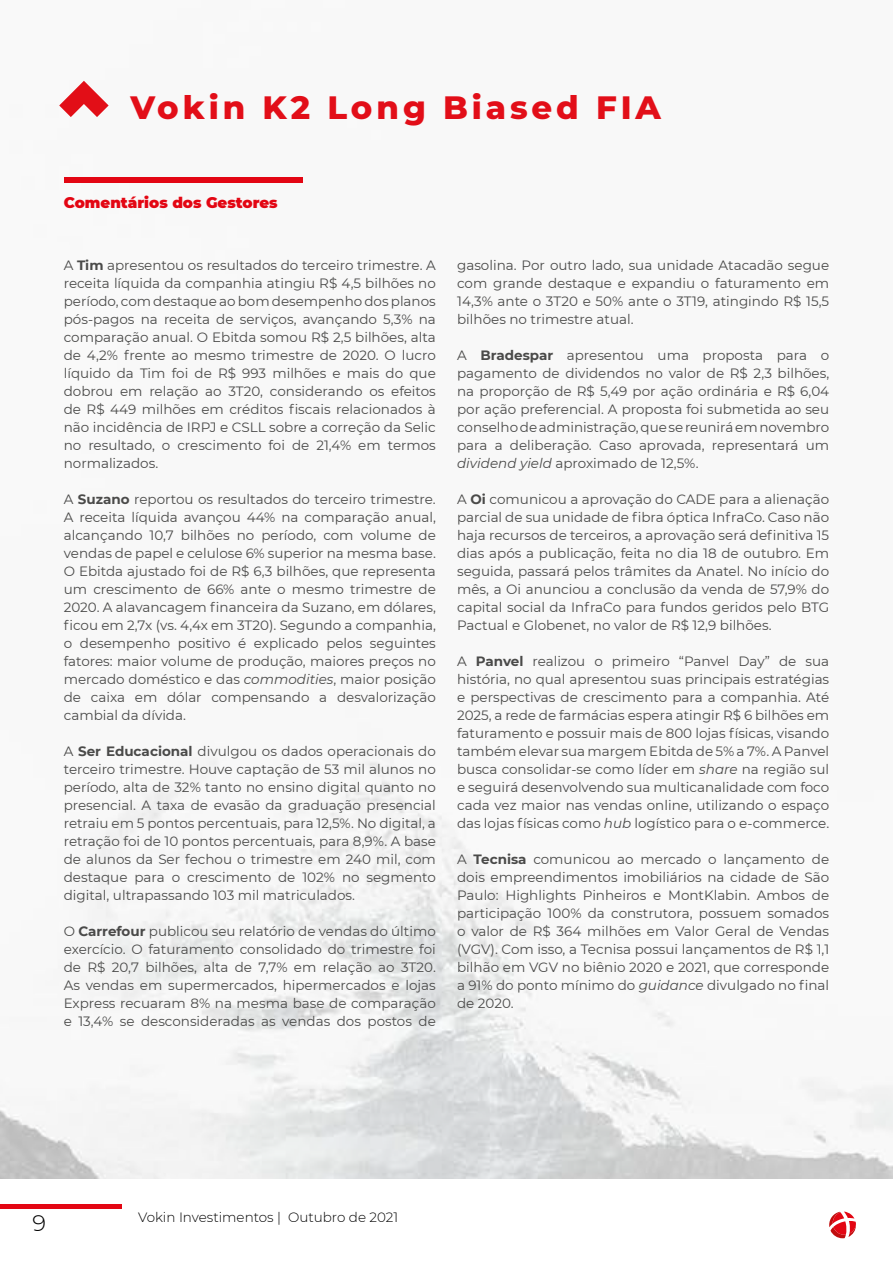
<style>
.page{position:relative;width:893px;height:1263px;background:#fff}
.page>*{position:absolute;margin:0;border:0;box-sizing:border-box;transform-origin:0 0}
.t1{font:800 32.4px "Montserrat";letter-spacing:.12em;color:#e20e18}
.t2{font:300 22.5px "Montserrat";color:#000}
.t3{font:900 15px "Montserrat";color:#e30613}
.t4{font:13.5px/18px "Montserrat";color:#4a4a49;text-align:justify}
.t5{font:300 13.5px "Montserrat";color:#000}
.s1{font-weight:700}
.s2{font-style:italic}
</style>
<div class="page">
<div style="left:0;top:1204px;width:121px;height:5px;background:#e30613"></div>
<svg style="left:829px;top:1211px;width:27px;height:27px"></svg>
<img style="left:0;top:80px;width:893px;height:1099px">
<svg style="left:59px;top:81px;width:50px;height:36px"></svg>
<div style="left:65px;top:177px;width:238px;height:6px;background:#e30613"></div>
<h1 class="t1" style="left:130px;top:84px;width:532px">Vokin K2 Long Biased FIA</h1>
<p class="t3" style="left:64px;top:191px;width:215px">Comentários dos Gestores</p>
<p class="t4" style="left:64px;top:256px;width:374px">A <span class="s1">Tim</span> apresentou os resultados do terceiro trimestre. A receita líquida da companhia atingiu R$ 4,5 bilhões no período, com destaque ao bom desempenho dos planos pós-pagos na receita de serviços, avançando 5,3% na comparação anual. O Ebitda somou R$ 2,5 bilhões, alta de 4,2% frente ao mesmo trimestre de 2020. O lucro líquido da Tim foi de R$ 993 milhões e mais do que dobrou em relação ao 3T20, considerando os efeitos de R$ 449 milhões em créditos fiscais relacionados à não incidência de IRPJ e CSLL sobre a correção da Selic no resultado, o crescimento foi de 21,4% em termos normalizados.</p>
<p class="t4" style="left:64px;top:490px;width:374px">A <span class="s1">Suzano</span> reportou os resultados do terceiro trimestre.<br>A receita líquida avançou 44% na comparação anual, alcançando 10,7 bilhões no período, com volume de vendas de papel e celulose 6% superior na mesma base.<br>O Ebitda ajustado foi de R$ 6,3 bilhões, que representa um crescimento de 66% ante o mesmo trimestre de 2020. A alavancagem financeira da Suzano, em dólares, ficou em 2,7x (vs. 4,4x em 3T20). Segundo a companhia, o desempenho positivo é explicado pelos seguintes fatores: maior volume de produção, maiores preços no mercado doméstico e das <span class="s2">commodities</span>, maior posição de caixa em dólar compensando a desvalorização cambial da dívida.</p>
<p class="t4" style="left:64px;top:742px;width:374px">A <span class="s1">Ser Educacional</span> divulgou os dados operacionais do terceiro trimestre. Houve captação de 53 mil alunos no período, alta de 32% tanto no ensino digital quanto no presencial. A taxa de evasão da graduação presencial retraiu em 5 pontos percentuais, para 12,5%. No digital, a retração foi de 10 pontos percentuais, para 8,9%. A base de alunos da Ser fechou o trimestre em 240 mil, com destaque para o crescimento de 102% no segmento digital, ultrapassando 103 mil matriculados.</p>
<p class="t4" style="left:64px;top:922px;width:374px">O <span class="s1">Carrefour</span> publicou seu relatório de vendas do último exercício. O faturamento consolidado do trimestre foi de R$ 20,7 bilhões, alta de 7,7% em relação ao 3T20.<br>As vendas em supermercados, hipermercados e lojas Express recuaram 8% na mesma base de comparação e 13,4% se desconsideradas as vendas dos postos de</p>
<p class="t4" style="left:457px;top:256px;width:374px">gasolina. Por outro lado, sua unidade Atacadão segue com grande destaque e expandiu o faturamento em 14,3% ante o 3T20 e 50% ante o 3T19, atingindo R$ 15,5 bilhões no trimestre atual.</p>
<p class="t4" style="left:457px;top:346px;width:374px">A <span class="s1">Bradespar</span> apresentou uma proposta para o pagamento de dividendos no valor de R$ 2,3 bilhões, na proporção de R$ 5,49 por ação ordinária e R$ 6,04 por ação preferencial. A proposta foi submetida ao seu conselho de administração, que se reunirá em novembro para a deliberação. Caso aprovada, representará um <span class="s2">dividend yield</span> aproximado de 12,5%.</p>
<p class="t4" style="left:457px;top:490px;width:374px">A <span class="s1">Oi</span> comunicou a aprovação do CADE para a alienação parcial de sua unidade de fibra óptica InfraCo. Caso não haja recursos de terceiros, a aprovação será definitiva 15 dias após a publicação, feita no dia 18 de outubro. Em seguida, passará pelos trâmites da Anatel. No início do mês, a Oi anunciou a conclusão da venda de 57,9% do capital social da InfraCo para fundos geridos pelo BTG Pactual e Globenet, no valor de R$ 12,9 bilhões.</p>
<p class="t4" style="left:457px;top:652px;width:374px">A <span class="s1">Panvel</span> realizou o primeiro “Panvel Day” de sua história, no qual apresentou suas principais estratégias e perspectivas de crescimento para a companhia. Até 2025, a rede de farmácias espera atingir R$ 6 bilhões em faturamento e possuir mais de 800 lojas físicas, visando também elevar sua margem Ebitda de 5% a 7%. A Panvel busca consolidar-se como líder em <span class="s2">share</span> na região sul e seguirá desenvolvendo sua multicanalidade com foco cada vez maior nas vendas online, utilizando o espaço das lojas físicas como <span class="s2">hub</span> logístico para o e-commerce.</p>
<p class="t4" style="left:457px;top:849px;width:374px">A <span class="s1">Tecnisa</span> comunicou ao mercado o lançamento de dois empreendimentos imobiliários na cidade de São Paulo: Highlights Pinheiros e MontKlabin. Ambos de participação 100% da construtora, possuem somados o valor de R$ 364 milhões em Valor Geral de Vendas (VGV). Com isso, a Tecnisa possui lançamentos de R$ 1,1 bilhão em VGV no biênio 2020 e 2021, que corresponde a 91% do ponto mínimo do <span class="s2">guidance</span> divulgado no final de 2020.</p>
<h2 class="t2" style="left:32px;top:1207px;width:15px">9</h2>
<p class="t5" style="left:138px;top:1208px;width:262px">Vokin Investimentos | Outubro de 2021</p>
</div>
